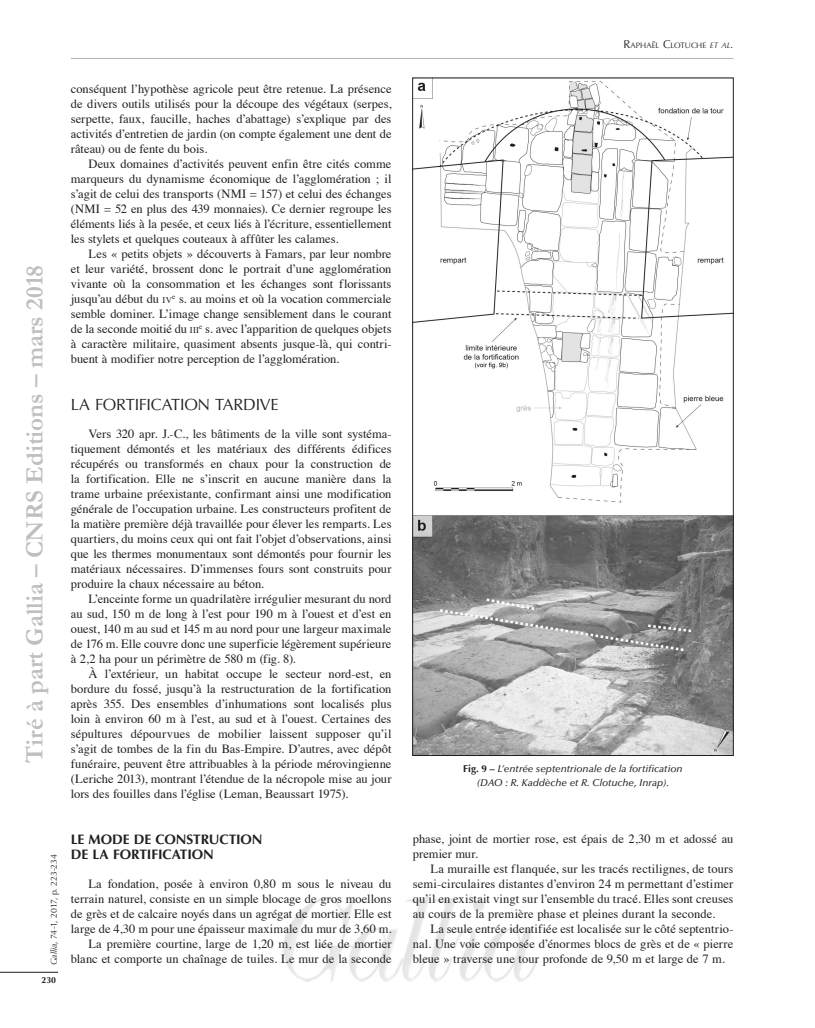
<style>
.page{position:relative;width:815px;height:1028px;background:#fff}
.page>*{position:absolute;margin:0;border:0;box-sizing:border-box;transform-origin:0 0}
.t1{font:700 25px "Garamond";color:#bfbfbf}
.T_a{font:16.25px "Optima";letter-spacing:-.015em;color:#231f20}
.T_b{font:700 13.75px/14.4px "Optima";letter-spacing:-.01em;color:#231f20}
.txt_Normal{font:12.5px/15px "Times";color:#231f20;text-align:justify}
.txt_Normal_sa{font:12.5px/15px "Times";color:#231f20;text-align:justify}
.titre_figure{font:italic 500 10px "Optima";color:#231f20}
.txt_credits{font:italic 500 10px "Optima";color:#231f20}
.t2{font:8.75px "Optima";letter-spacing:-.015em;color:#231f20}
.t3{font:700 8.75px "Optima";color:#231f20}
.t4{font:7.88px "Optima";color:#231f20}
.s1{font-style:italic}
.s2{font-size:8.75px}
.s3{font-size:11.25px}
.s4{font-style:italic;font-size:11.25px}
.s5{font-weight:700;font-style:normal}
</style>
<div class="page">
<img style="left:282px;top:898px;width:256px;height:84px">
<hr style="left:0;top:972px;width:58px;height:1px;background:#231f20">
<hr style="left:71px;top:58px;width:662px;height:1px;background:#b2b3b7">
<img style="left:414px;top:80px;width:317px;height:673px">
<h1 class="t1" style="left:20px;top:763px;width:500px;rotate:-90deg">Tiré à part Gallia – CNRS Editions – mars 2018</h1>
<p class="t2" style="left:49px;top:965px;width:113px;rotate:-90deg"><span class="s1">Gallia</span>, 74-1, 2017, p. 223-234</p>
<p class="t3" style="left:42px;top:974px;width:16px">230</p>
<p class="txt_Normal_sa" style="left:71px;top:80px;width:322px">conséquent l’hypothèse agricole peut être retenue. La présence de divers outils utilisés pour la découpe des végétaux (serpes, serpette, faux, faucille, haches d’abattage) s’explique par des activités d’entretien de jardin (on compte également une dent de râteau) ou de fente du bois.</p>
<p class="txt_Normal" style="left:71px;top:155px;width:322px;text-indent:18px">Deux domaines d’activités peuvent enfin être cités comme marqueurs du dynamisme économique de l’agglomération ; il s’agit de celui des transports (NMI = 157) et celui des échanges (NMI = 52 en plus des 439 monnaies). Ce dernier regroupe les éléments liés à la pesée, et ceux liés à l’écriture, essentiellement les stylets et quelques couteaux à affûter les calames.</p>
<p class="txt_Normal" style="left:71px;top:245px;width:322px;text-indent:18px">Les « petits objets » découverts à Famars, par leur nombre et leur variété, brossent donc le portrait d’une agglomération vivante où la consommation et les échanges sont florissants jusqu’au début du <span class="s2">iv</span><sup>e</sup> s. au moins et où la vocation commerciale semble dominer. L’image change sensiblement dans le courant de la seconde moitié du <span class="s2">iii</span><sup>e</sup> s. avec l’apparition de quelques objets à caractère militaire, quasiment absents jusque-là, qui contri&shy;buent à modifier notre perception de l’agglomération.</p>
<p class="T_a" style="left:71px;top:395px;width:209px">LA FORTIFICATION TARDIVE</p>
<p class="txt_Normal_sa" style="left:71px;top:425px;width:322px;text-indent:18px">Vers 320 apr. J.-C., les bâtiments de la ville sont systéma&shy;tiquement démontés et les matériaux des différents édifices récupérés ou transformés en chaux pour la construction de la fortification. Elle ne s’inscrit en aucune manière dans la trame urbaine préexistante, confirmant ainsi une modification générale de l’occupation urbaine. Les constructeurs profitent de la matière première déjà travaillée pour élever les remparts. Les quartiers, du moins ceux qui ont fait l’objet d’observations, ainsi que les thermes monumentaux sont démontés pour fournir les matériaux nécessaires. D’immenses fours sont construits pour produire la chaux nécessaire au béton.</p>
<p class="txt_Normal" style="left:71px;top:590px;width:322px;text-indent:18px">L’enceinte forme un quadrilatère irrégulier mesurant du nord au sud, 150 m de long à l’est pour 190 m à l’ouest et d’est en ouest, 140 m au sud et 145 m au nord pour une largeur maximale de 176 m. Elle couvre donc une superficie légèrement supérieure à 2,2 ha pour un périmètre de 580 m (fig. 8).</p>
<p class="txt_Normal" style="left:71px;top:665px;width:322px;text-indent:18px">À l’extérieur, un habitat occupe le secteur nord-est, en bordure du fossé, jusqu’à la restructuration de la fortification après 355. Des ensembles d’inhumations sont localisés plus loin à environ 60 m à l’est, au sud et à l’ouest. Certaines des sépultures dépourvues de mobilier laissent supposer qu’il s’agit de tombes de la fin du Bas-Empire. D’autres, avec dépôt funéraire, peuvent être attribuables à la période mérovingienne (Leriche 2013), montrant l’étendue de la nécropole mise au jour lors des fouilles dans l’église (Leman, Beaussart 1975).</p>
<p class="T_b" style="left:71px;top:832px;width:193px">LE MODE DE CONSTRUCTION<br>DE LA FORTIFICATION</p>
<p class="txt_Normal_sa" style="left:71px;top:875px;width:322px;text-indent:18px">La fondation, posée à environ 0,80 m sous le niveau du terrain naturel, consiste en un simple blocage de gros moellons de grès et de calcaire noyés dans un agrégat de mortier. Elle est large de 4,30 m pour une épaisseur maximale du mur de 3,60 m.</p>
<p class="txt_Normal" style="left:71px;top:935px;width:322px;text-align:right">La première courtine, large de 1,20 m, est liée de mortier blanc et comporte un chaînage de tuiles. Le mur de la seconde</p>
<p class="t4" style="left:623px;top:41px;width:112px"><span class="s3">R</span>APHAËL <span class="s3">C</span>LOTUCHE <span class="s1">et al</span><span class="s4">.</span></p>
<p class="titre_figure" style="left:463px;top:762px;width:221px"><span class="s5">Fig. 9 –</span> L’entrée septentrionale de la fortification</p>
<p class="txt_credits" style="left:477px;top:776px;width:194px">(DAO : R. Kaddèche et R. Clotuche, Inrap).</p>
<p class="txt_Normal" style="left:413px;top:830px;width:322px">phase, joint de mortier rose, est épais de 2,30 m et adossé au premier mur.</p>
<p class="txt_Normal" style="left:413px;top:860px;width:322px;text-indent:18px">La muraille est flanquée, sur les tracés rectilignes, de tours semi-circulaires distantes d’environ 24 m permettant d’estimer qu’il en existait vingt sur l’ensemble du tracé. Elles sont creuses au cours de la première phase et pleines durant la seconde.</p>
<p class="txt_Normal" style="left:413px;top:920px;width:322px;text-indent:18px">La seule entrée identifiée est localisée sur le côté septentrio&shy;nal. Une voie composée d’énormes blocs de grès et de « pierre bleue » traverse une tour profonde de 9,50 m et large de 7 m.</p>
</div>
